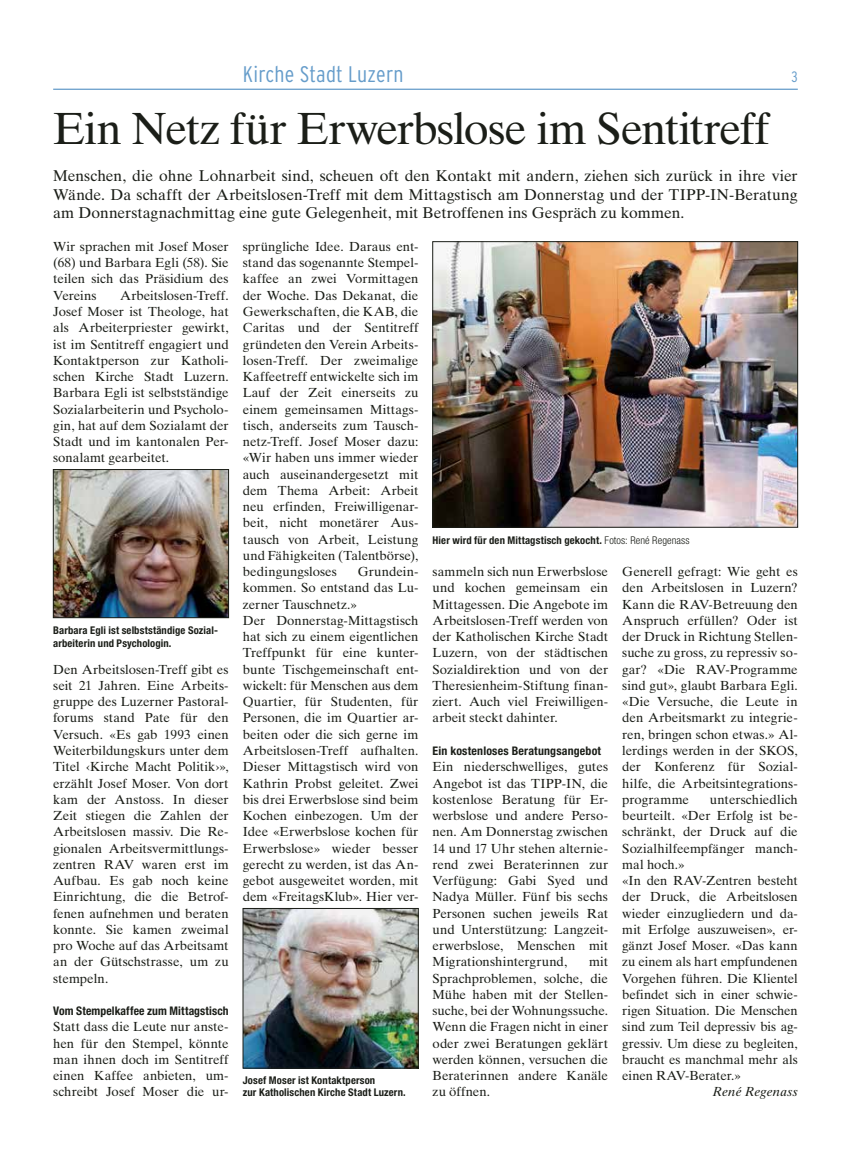
<style>
.page{position:relative;width:851px;height:1170px;background:#fff}
.page>*{position:absolute;margin:0;border:0;box-sizing:border-box;transform-origin:0 0}
.t1{font:45px "Times Ten LT Std";letter-spacing:-.025em;color:#1b1e18}
.t2{font:300 condensed 22.5px "Interstate";letter-spacing:.01em;color:#659cca}
.t3{font:15.62px/18.8px "Times Ten LT Std";letter-spacing:-.005em;color:#1b1e18;text-align:justify}
.t4{font:300 condensed 15px "Interstate";color:#659cca}
.t5{font:13.12px/16.2px "Times Ten LT Std";letter-spacing:-.005em;color:#1b1e18;text-align:justify}
.t6{font:italic 13.12px "Times Ten LT Std";letter-spacing:.015em;color:#1b1e18}
.t7{font:700 condensed 11.88px "Helvetica Neue LT Std";letter-spacing:.015em;color:#1b1e18}
.t8{font:700 condensed 10.62px/12.8px "Helvetica Neue LT Std";letter-spacing:.01em;color:#1b1e18}
.s1{font-weight:300}
</style>
<div class="page">
<hr style="left:53px;top:89px;width:744px;height:1px;background:#659cca">
<img style="left:434px;top:243px;width:361px;height:282px">
<div style="left:432px;top:241px;width:365px;height:286px;border:1px solid #1b1e18"></div>
<img style="left:245px;top:910px;width:171px;height:156px">
<div style="left:243px;top:908px;width:175px;height:160px;border:1px solid #1b1e18"></div>
<img style="left:55px;top:471px;width:172px;height:144px">
<div style="left:53px;top:469px;width:176px;height:148px;border:1px solid #1b1e18"></div>
<h2 class="t2" style="left:243px;top:62px;width:162px">Kirche Stadt Luzern</h2>
<p class="t4" style="left:791px;top:68px;width:8px">3</p>
<h1 class="t1" style="left:53px;top:102px;width:717px">Ein Netz für Erwerbslose im Sentitreff</h1>
<p class="t3" style="left:53px;top:166px;width:746px">Menschen, die ohne Lohnarbeit sind, scheuen oft den Kontakt mit andern, ziehen sich zurück in ihre vier Wände. Da schafft der Arbeitslosen-Treff mit dem Mittagstisch am Donnerstag und der TIPP-IN-Beratung am Donnerstagnachmittag eine gute Gelegenheit, mit Betroffenen ins Gespräch zu kommen.</p>
<p class="t5" style="left:243px;top:238px;width:177px">sprüngliche Idee. Daraus ent&shy;stand das sogenannte Stempel&shy;kaffee an zwei Vormittagen der Woche. Das Dekanat, die Gewerkschaften, die KAB, die Caritas und der Sentitreff gründeten den Verein Arbeits&shy;losen-Treff. Der zweimalige Kaffeetreff entwickelte sich im Lauf der Zeit einerseits zu einem gemeinsamen Mittags&shy;tisch, anderseits zum Tausch&shy;netz-Treff. Josef Moser dazu: «Wir haben uns immer wieder auch auseinandergesetzt mit dem Thema Arbeit: Arbeit neu erfinden, Freiwilligenar&shy;beit, nicht monetärer Aus&shy;tausch von Arbeit, Leistung und Fähigkeiten (Talentbörse), bedingungsloses</p>
<p class="t5" style="left:53px;top:238px;width:177px">Wir sprachen mit Josef Moser (68) und Barbara Egli (58). Sie teilen sich das Präsidium des Vereins</p>
<p class="t5" style="left:53px;top:287px;width:177px;text-indent:67px">Arbeitslosen-Treff.<br>Josef Moser ist Theologe, hat als Arbeiterpriester gewirkt, ist im Sentitreff engagiert und Kontaktperson zur Katholi&shy;schen Kirche Stadt Luzern.<br>Barbara Egli ist selbstständige Sozialarbeiterin und Psycholo&shy;gin, hat auf dem Sozialamt der Stadt und im kantonalen Per&shy;sonalamt gearbeitet.</p>
<p class="t8" style="left:432px;top:533px;width:258px">Hier wird für den Mittagstisch gekocht. <span class="s1">Fotos: René Regenass</span></p>
<p class="t5" style="left:243px;top:563px;width:177px;text-align:left;text-indent:115px">Grundein&shy;kommen. So entstand das Lu&shy;zerner Tauschnetz.»<br>Der Donnerstag-Mittagstisch hat sich zu einem eigentlichen<br>Treffpunkt für eine kunter&shy;bunte Tischgemeinschaft ent&shy;wickelt: für Menschen aus dem<br>Quartier, für Studenten, für<br>Personen, die im Quartier ar&shy;beiten oder die sich gerne im<br>Arbeitslosen-Treff aufhalten.<br>Dieser Mittagstisch wird von<br>Kathrin Probst geleitet. Zwei bis drei Erwerbslose sind beim<br>Kochen einbezogen. Um der<br>Idee «Erwerbslose kochen für<br>Erwerbslose» wieder besser gerecht zu werden, ist das An&shy;gebot ausgeweitet worden, mit dem «FreitagsKlub». Hier ver-</p>
<p class="t5" style="left:432px;top:563px;width:177px">sammeln sich nun Erwerbslose und kochen gemeinsam ein Mittagessen. Die Angebote im Arbeitslosen-Treff werden von der Katholischen Kirche Stadt Luzern, von der städtischen Sozialdirektion und von der Theresienheim-Stiftung finan&shy;ziert. Auch viel Freiwilligen&shy;arbeit steckt dahinter.</p>
<p class="t5" style="left:622px;top:563px;width:177px">Generell gefragt: Wie geht es den Arbeitslosen in Luzern?<br>Kann die RAV-Betreuung den Anspruch erfüllen? Oder ist der Druck in Richtung Stellen&shy;suche zu gross, zu repressiv so&shy;gar? «Die RAV-Programme sind gut», glaubt Barbara Egli. «Die Versuche, die Leute in den Arbeitsmarkt zu integrie&shy;ren, bringen schon etwas.» Al&shy;lerdings werden in der SKOS, der Konferenz für Sozial&shy;hilfe, die Arbeitsintegrations&shy;programme</p>
<p class="t8" style="left:53px;top:623px;width:166px">Barbara Egli ist selbstständige Sozial&shy;arbeiterin und Psychologin.</p>
<p class="t5" style="left:53px;top:661px;width:177px">Den Arbeitslosen-Treff gibt es seit 21 Jahren. Eine Arbeits&shy;gruppe des Luzerner Pastoral&shy;forums stand Pate für den Versuch. «Es gab 1993 einen Weiterbildungskurs unter dem Titel ‹Kirche Macht Politik›», erzählt Josef Moser. Von dort kam der Anstoss. In dieser Zeit stiegen die Zahlen der Arbeitslosen massiv. Die Re&shy;gionalen Arbeitsvermittlungs&shy;zentren RAV waren erst im Aufbau. Es gab noch keine Einrichtung, die die Betrof&shy;fenen aufnehmen und beraten konnte. Sie kamen zweimal pro Woche auf das Arbeitsamt an der Gütschstrasse, um zu stempeln.</p>
<p class="t7" style="left:53px;top:1003px;width:177px">Vom Stempelkaffee zum Mittagstisch</p>
<p class="t5" style="left:53px;top:1018px;width:177px">Statt dass die Leute nur anste&shy;hen für den Stempel, könnte man ihnen doch im Sentitreff einen Kaffee anbieten, um&shy;schreibt Josef Moser die ur-</p>
<p class="t7" style="left:432px;top:743px;width:170px">Ein kostenloses Beratungsangebot</p>
<p class="t5" style="left:432px;top:758px;width:177px">Ein niederschwelliges, gutes Angebot ist das TIPP-IN, die kostenlose Beratung für Er&shy;werbslose und andere Perso&shy;nen. Am Donnerstag zwischen 14 und 17 Uhr stehen alternie&shy;rend zwei Beraterinnen zur Verfügung: Gabi Syed und Nadya Müller. Fünf bis sechs Personen suchen jeweils Rat und Unterstützung: Langzeit&shy;erwerbslose, Menschen mit Migrationshintergrund,</p>
<p class="t5" style="left:622px;top:791px;width:177px;text-align:left;text-indent:88px">unterschiedlich beurteilt. «Der Erfolg ist be&shy;schränkt, der Druck auf die<br>Sozialhilfeempfänger manch&shy;mal hoch.»<br>«In den RAV-Zentren besteht der Druck, die Arbeitslosen wieder einzugliedern und da&shy;mit Erfolge auszuweisen», er&shy;gänzt Josef Moser. «Das kann zu einem als hart empfundenen<br>Vorgehen führen. Die Klientel befindet sich in einer schwie&shy;rigen Situation. Die Menschen sind zum Teil depressiv bis ag&shy;gressiv. Um diese zu begleiten, braucht es manchmal mehr als einen RAV-Berater.»</p>
<p class="t6" style="left:712px;top:1084px;width:87px">René Regenass</p>
<p class="t5" style="left:432px;top:953px;width:177px;text-indent:156px">mit Sprachproblemen, solche, die Mühe haben mit der Stellen&shy;suche, bei der Wohnungssuche.<br>Wenn die Fragen nicht in einer oder zwei Beratungen geklärt werden können, versuchen die Beraterinnen andere Kanäle zu öffnen.</p>
<p class="t8" style="left:243px;top:1073px;width:164px">Josef Moser ist Kontaktperson<br>zur Katholischen Kirche Stadt Luzern.</p>
</div>
